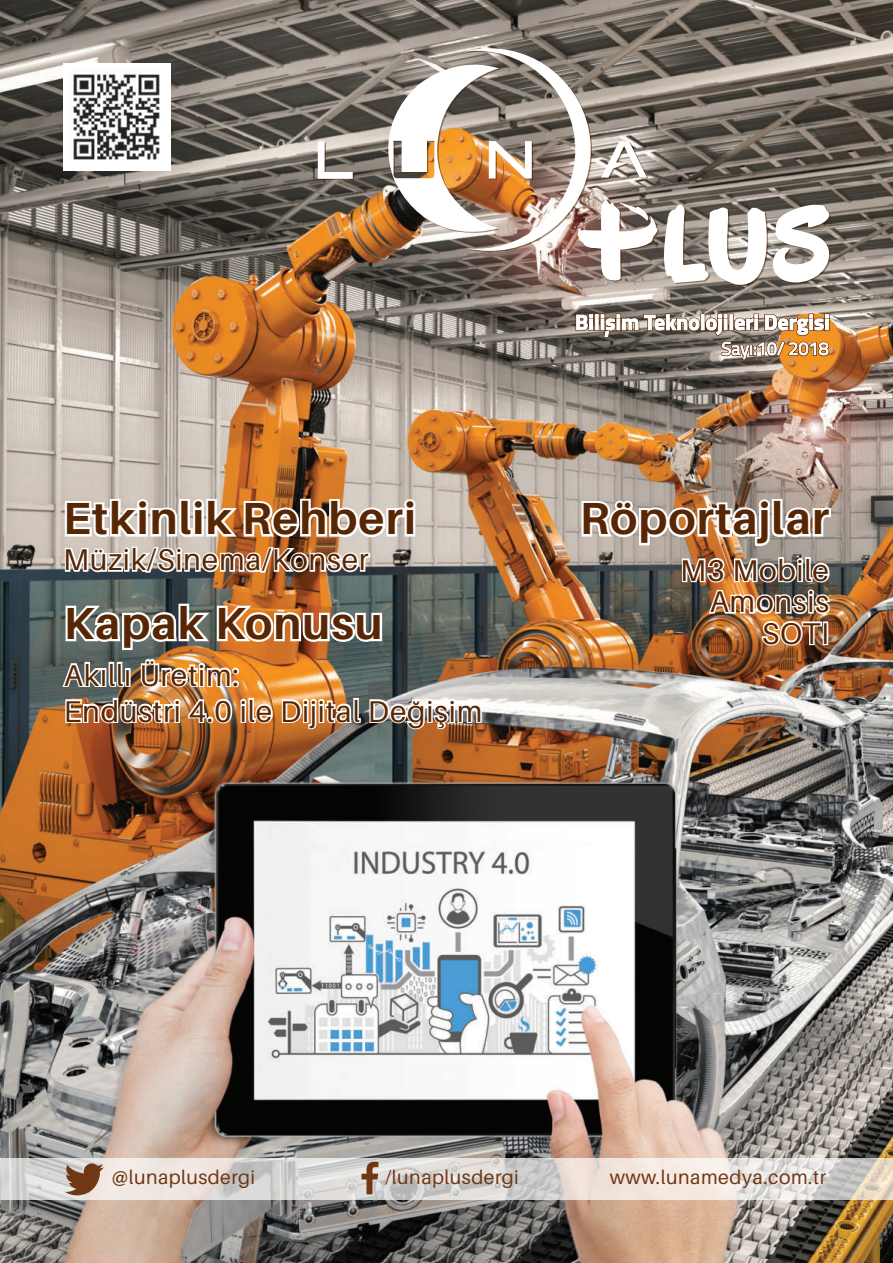
<style>
.page{position:relative;width:893px;height:1263px;background:#fff}
.page>*{position:absolute;margin:0;border:0;box-sizing:border-box;transform-origin:0 0}
.t1{font:700 45px "Aileron";letter-spacing:.025em;color:#572705}
.t2{font:30px/31.5px "Aileron";letter-spacing:.025em;color:#572705}
.t3{font:19.5px "Aileron";letter-spacing:.025em;color:#703715}
</style>
<div class="page">
<img style="left:0;top:0;width:893px;height:1263px">
<svg style="left:0;top:1158px;width:893px;height:41px;background:#dfdbd7"></svg>
<svg style="left:361px;top:1162px;width:17px;height:32px"></svg>
<svg style="left:65px;top:1163px;width:39px;height:32px"></svg>
<img style="left:64px;top:534px;width:433px;height:197px">
<img style="left:60px;top:496px;width:358px;height:194px">
<img style="left:579px;top:443px;width:254px;height:204px">
<img style="left:64px;top:64px;width:106px;height:106px">
<svg style="left:318px;top:141px;width:36px;height:39px"></svg>
<img style="left:574px;top:435px;width:257px;height:149px">
<img style="left:386px;top:48px;width:446px;height:387px">
<h1 class="t1" style="left:63px;top:495px;width:354px">Etkinlik Rehberi</h1>
<p class="t2" style="left:63px;top:545px;width:307px">Müzik/Sinema/Konser</p>
<h1 class="t1" style="left:64px;top:600px;width:320px">Kapak Konusu</h1>
<p class="t2" style="left:64px;top:658px;width:420px;line-height:36px">Akıllı Üretim:<br>Endüstri 4.0 ile Dijital Değişim</p>
<h1 class="t1" style="left:580px;top:495px;width:251px">Röportajlar</h1>
<p class="t2" style="left:680px;top:556px;width:150px;text-align:right">M3 Mobile<br>Amonsis<br>SOTI</p>
<p class="t3" style="left:112px;top:1168px;width:145px">@lunaplusdergi</p>
<p class="t3" style="left:386px;top:1168px;width:135px">/lunaplusdergi</p>
<p class="t3" style="left:610px;top:1168px;width:218px">www.lunamedya.com.tr</p>
</div>
